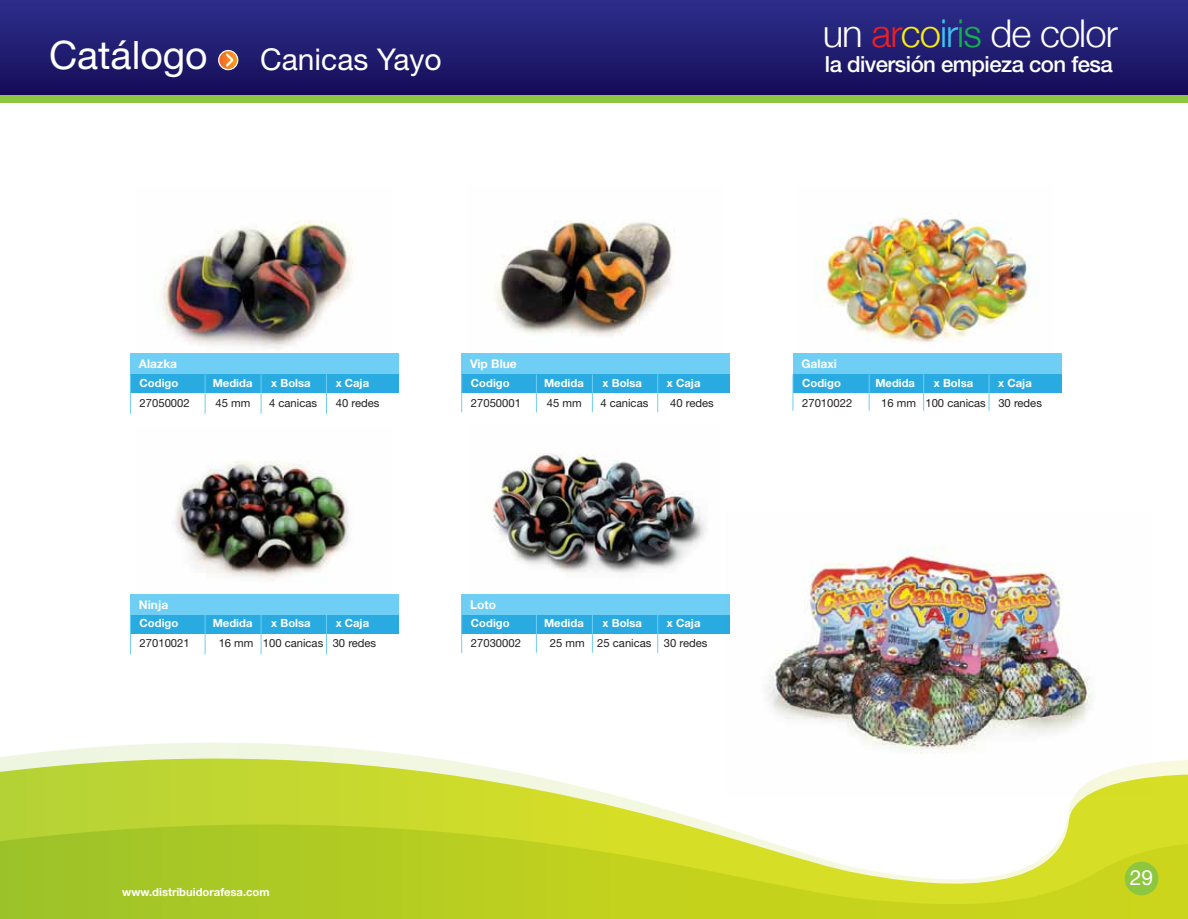
<style>
.page{position:relative;width:1188px;height:919px;background:#fff}
.page>*{position:absolute;margin:0;border:0;box-sizing:border-box;transform-origin:0 0}
.t1{font:39.15px "Helvetica Neue";color:#fff}
.t2{font:300 38.25px "Helvetica Neue";letter-spacing:-.025em;color:#fff}
.t3{font:30px "Helvetica Neue";color:#fff}
.t4{font:500 22.2px "Helvetica Neue";letter-spacing:-.025em;color:#fff}
.t5{font:21px "Helvetica Neue";color:#fff}
.t6{font:700 12px "Helvetica Neue";color:#fff}
.t7{font:700 11.25px "Helvetica Neue";color:#fff}
.t8{font:11.25px "Helvetica Neue";color:#231f20}
.s1{color:#ed1f24}
.s2{color:#f7eb13}
.s3{color:#3dc6f3}
.s4{color:#13b14b}
</style>
<div class="page">
<img style="left:162px;top:221px;width:191px;height:128px">
<img style="left:495px;top:220px;width:179px;height:116px">
<img style="left:814px;top:207px;width:224px;height:136px">
<img style="left:174px;top:461px;width:178px;height:120px">
<img style="left:492px;top:453px;width:214px;height:120px">
<div style="left:130px;top:353px;width:269px;height:40px;background:#6ecef4"></div>
<div style="left:130px;top:374px;width:269px;height:19px;background:#29abe2"></div>
<hr style="left:130px;top:374px;width:1px;height:39px;background:#6ecef4">
<hr style="left:261px;top:374px;width:1px;height:39px;background:#6ecef4">
<hr style="left:326px;top:374px;width:1px;height:39px;background:#6ecef4">
<hr style="left:205px;top:374px;width:1px;height:39px;background:#6ecef4">
<div style="left:462px;top:353px;width:268px;height:40px;background:#6ecef4"></div>
<div style="left:462px;top:374px;width:268px;height:19px;background:#29abe2"></div>
<hr style="left:461px;top:374px;width:1px;height:38px;background:#6ecef4">
<hr style="left:592px;top:374px;width:1px;height:38px;background:#6ecef4">
<hr style="left:657px;top:374px;width:1px;height:38px;background:#6ecef4">
<hr style="left:536px;top:374px;width:1px;height:38px;background:#6ecef4">
<div style="left:793px;top:353px;width:268px;height:40px;background:#6ecef4"></div>
<div style="left:793px;top:374px;width:268px;height:19px;background:#29abe2"></div>
<hr style="left:793px;top:374px;width:1px;height:36px;background:#6ecef4">
<hr style="left:923px;top:374px;width:1px;height:36px;background:#6ecef4">
<hr style="left:989px;top:374px;width:1px;height:36px;background:#6ecef4">
<hr style="left:869px;top:374px;width:1px;height:36px;background:#6ecef4">
<div style="left:130px;top:593px;width:269px;height:40px;background:#6ecef4"></div>
<div style="left:130px;top:614px;width:269px;height:19px;background:#29abe2"></div>
<hr style="left:130px;top:614px;width:1px;height:40px;background:#6ecef4">
<hr style="left:261px;top:614px;width:1px;height:40px;background:#6ecef4">
<hr style="left:326px;top:614px;width:1px;height:40px;background:#6ecef4">
<hr style="left:205px;top:614px;width:1px;height:40px;background:#6ecef4">
<div style="left:462px;top:593px;width:268px;height:40px;background:#6ecef4"></div>
<div style="left:462px;top:614px;width:268px;height:19px;background:#29abe2"></div>
<hr style="left:461px;top:614px;width:1px;height:38px;background:#6ecef4">
<hr style="left:592px;top:614px;width:1px;height:38px;background:#6ecef4">
<hr style="left:657px;top:614px;width:1px;height:38px;background:#6ecef4">
<hr style="left:536px;top:614px;width:1px;height:38px;background:#6ecef4">
<div style="left:0;top:0;width:1188px;height:99px;background:linear-gradient(to bottom,#2d2f8d,#150a56)"></div>
<svg style="left:219px;top:51px;width:19px;height:19px"></svg>
<div style="left:218px;top:50px;width:20px;height:20px;border:1px solid #fff;border-radius:50%"></div>
<svg style="left:226px;top:52px;width:8px;height:17px"></svg>
<svg style="left:0;top:742px;width:430px;height:16px"></svg>
<svg style="left:0;top:758px;width:1188px;height:66px"></svg>
<svg style="left:0;top:824px;width:1188px;height:94px;background:#c5d640"></svg>
<div style="left:0;top:96px;width:1188px;height:7px;background:#8dc63f"></div>
<img style="left:726px;top:546px;width:425px;height:249px">
<div style="left:1125px;top:861px;width:33px;height:33px;background:#8dc63f;border-radius:50%"></div>
<h1 class="t1" style="left:49px;top:32px;width:160px">Catálogo</h1>
<h3 class="t3" style="left:260px;top:42px;width:183px">Canicas Yayo</h3>
<h2 class="t2" style="left:823px;top:3px;width:297px">un <span class="s1">ar</span><span class="s2">co</span><span class="s3">ir</span><span class="s4">is</span> de color</h2>
<h3 class="t4" style="left:825px;top:51px;width:289px">la diversión empieza con fesa</h3>
<p class="t6" style="left:801px;top:356px;width:37px">Galaxi</p>
<p class="t8" style="left:802px;top:396px;width:52px">27010022</p>
<p class="t8" style="left:881px;top:396px;width:162px">16 mm 100 canicas 30 redes</p>
<p class="t6" style="left:139px;top:356px;width:40px">Alazka</p>
<p class="t8" style="left:140px;top:396px;width:52px">27050002</p>
<p class="t8" style="left:216px;top:396px;width:36px">45 mm</p>
<p class="t8" style="left:269px;top:396px;width:49px">4 canicas</p>
<p class="t8" style="left:336px;top:396px;width:45px">40 redes</p>
<p class="t6" style="left:470px;top:356px;width:48px">Vip Blue</p>
<p class="t8" style="left:471px;top:396px;width:52px">27050001</p>
<p class="t8" style="left:547px;top:396px;width:36px">45 mm</p>
<p class="t8" style="left:600px;top:396px;width:49px">4 canicas</p>
<p class="t8" style="left:670px;top:396px;width:45px">40 redes</p>
<p class="t7" style="left:140px;top:375px;width:40px">Codigo</p>
<p class="t7" style="left:213px;top:375px;width:41px">Medida</p>
<p class="t7" style="left:271px;top:375px;width:41px">x Bolsa</p>
<p class="t7" style="left:336px;top:375px;width:35px">x Caja</p>
<p class="t7" style="left:471px;top:375px;width:40px">Codigo</p>
<p class="t7" style="left:544px;top:375px;width:41px">Medida</p>
<p class="t7" style="left:603px;top:375px;width:41px">x Bolsa</p>
<p class="t7" style="left:667px;top:375px;width:35px">x Caja</p>
<p class="t7" style="left:802px;top:375px;width:40px">Codigo</p>
<p class="t7" style="left:875px;top:375px;width:41px">Medida</p>
<p class="t7" style="left:934px;top:375px;width:41px">x Bolsa</p>
<p class="t7" style="left:998px;top:375px;width:35px">x Caja</p>
<p class="t6" style="left:139px;top:596px;width:31px">Ninja</p>
<p class="t8" style="left:140px;top:636px;width:52px">27010021</p>
<p class="t8" style="left:219px;top:636px;width:159px">16 mm 100 canicas 30 redes</p>
<p class="t6" style="left:470px;top:596px;width:28px">Loto</p>
<p class="t8" style="left:471px;top:636px;width:52px">27030002</p>
<p class="t8" style="left:550px;top:636px;width:159px">25 mm 25 canicas 30 redes</p>
<p class="t7" style="left:140px;top:616px;width:40px">Codigo</p>
<p class="t7" style="left:213px;top:616px;width:41px">Medida</p>
<p class="t7" style="left:271px;top:616px;width:41px">x Bolsa</p>
<p class="t7" style="left:336px;top:616px;width:35px">x Caja</p>
<p class="t7" style="left:471px;top:616px;width:40px">Codigo</p>
<p class="t7" style="left:544px;top:616px;width:41px">Medida</p>
<p class="t7" style="left:603px;top:616px;width:41px">x Bolsa</p>
<p class="t7" style="left:667px;top:616px;width:35px">x Caja</p>
<p class="t7" style="left:122px;top:884px;width:149px">www.distribuidorafesa.com</p>
<h3 class="t5" style="left:1130px;top:864px;width:25px">29</h3>
</div>
